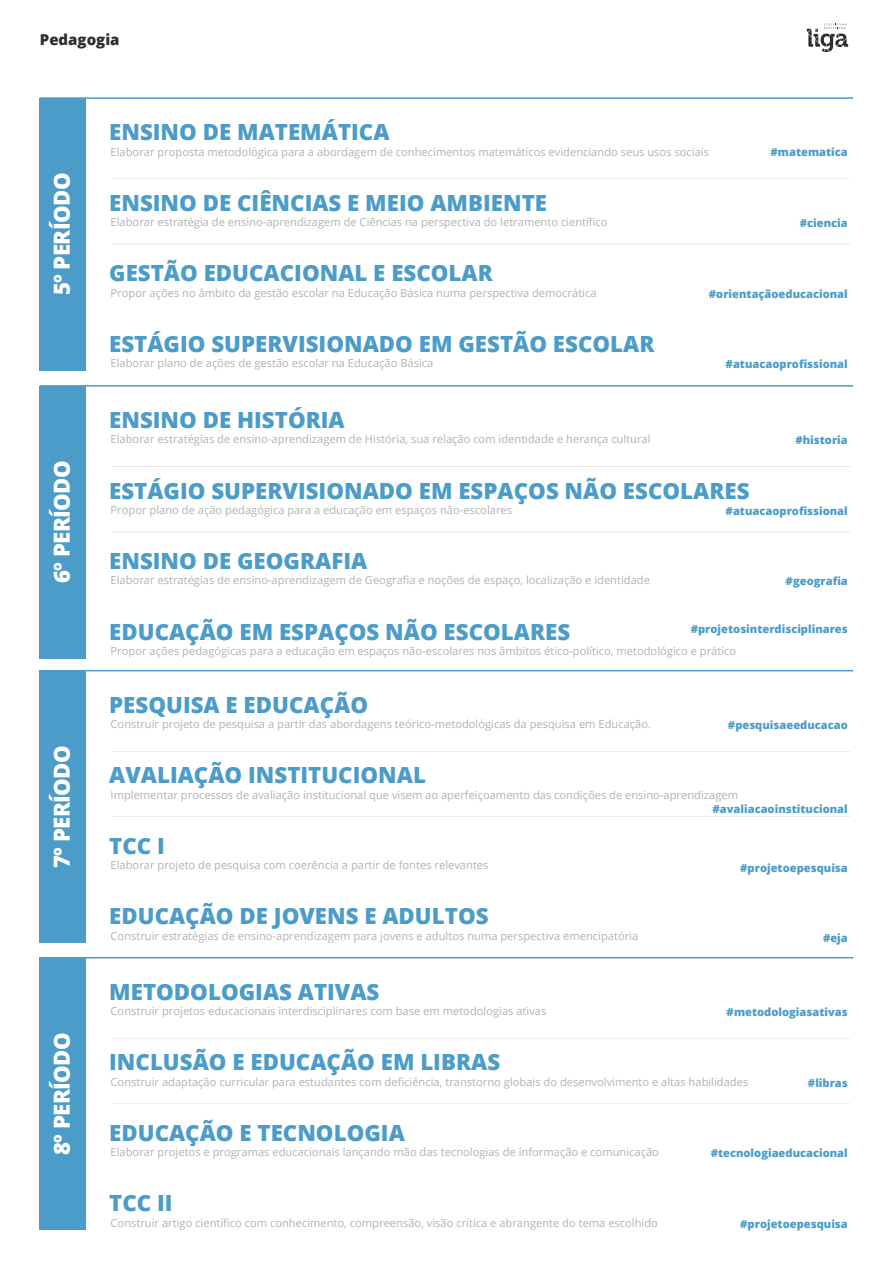
<style>
.page{position:relative;width:893px;height:1263px;background:#fff}
.page>*{position:absolute;margin:0;border:0;box-sizing:border-box;transform-origin:0 0}
.t1{font:800 22.35px "Open Sans";color:#4b9cc8}
.t2{font:800 22.2px "Open Sans";letter-spacing:-.025em;color:#fff}
.t3{font:800 15px "Open Sans";color:#2f2f2f}
.t4{font:11.1px "Open Sans";color:#b2b2b2}
.t5{font:800 11.1px "Open Sans";color:#4b9cc8}
</style>
<div class="page">
<div style="left:40px;top:98px;width:46px;height:272px;background:#4b9cc8"></div>
<hr style="left:40px;top:97px;width:813px;height:2px;background:#4b9cc8">
<hr style="left:112px;top:179px;width:738px;height:1px;background:#000">
<hr style="left:112px;top:244px;width:738px;height:1px;background:#000">
<div style="left:40px;top:386px;width:46px;height:272px;background:#4b9cc8"></div>
<hr style="left:40px;top:385px;width:813px;height:2px;background:#4b9cc8">
<hr style="left:112px;top:466px;width:738px;height:1px;background:#000">
<hr style="left:112px;top:532px;width:738px;height:1px;background:#000">
<div style="left:40px;top:671px;width:46px;height:272px;background:#4b9cc8"></div>
<hr style="left:40px;top:670px;width:813px;height:1px;background:#4b9cc8">
<hr style="left:112px;top:751px;width:738px;height:1px;background:#000">
<hr style="left:112px;top:816px;width:738px;height:1px;background:#000">
<div style="left:40px;top:958px;width:46px;height:272px;background:#4b9cc8"></div>
<hr style="left:40px;top:957px;width:813px;height:1px;background:#4b9cc8">
<hr style="left:112px;top:1038px;width:738px;height:1px;background:#000">
<hr style="left:112px;top:1103px;width:738px;height:1px;background:#000">
<svg style="left:807px;top:24px;width:41px;height:28px"></svg>
<h3 class="t3" style="left:40px;top:28px;width:81px">Pedagogia</h3>
<h2 class="t2" style="left:45px;top:295px;width:124px;rotate:-90deg">5º PERÍODO</h2>
<h2 class="t2" style="left:45px;top:583px;width:124px;rotate:-90deg">6º PERÍODO</h2>
<h2 class="t2" style="left:45px;top:868px;width:124px;rotate:-90deg">7º PERÍODO</h2>
<h2 class="t2" style="left:45px;top:1155px;width:124px;rotate:-90deg">8º PERÍODO</h2>
<h1 class="t1" style="left:109px;top:115px;width:282px">ENSINO DE MATEMÁTICA</h1>
<p class="t4" style="left:111px;top:144px;width:600px">Elaborar proposta metodológica para a abordagem de conhecimentos matemáticos evidenciando seus usos sociais</p>
<h1 class="t1" style="left:109px;top:186px;width:439px">ENSINO DE CIÊNCIAS E MEIO AMBIENTE</h1>
<p class="t4" style="left:111px;top:215px;width:498px">Elaborar estratégia de ensino-aprendizagem de Ciências na perspectiva do letramento científico</p>
<h1 class="t1" style="left:109px;top:256px;width:385px">GESTÃO EDUCACIONAL E ESCOLAR</h1>
<p class="t5" style="left:771px;top:144px;width:79px">#matematica</p>
<p class="t5" style="left:800px;top:214px;width:49px">#ciencia</p>
<p class="t4" style="left:111px;top:285px;width:487px">Propor ações no âmbito da gestão escolar na Educação Básica numa perspectiva democrática</p>
<h1 class="t1" style="left:109px;top:327px;width:547px">ESTÁGIO SUPERVISIONADO EM GESTÃO ESCOLAR</h1>
<p class="t4" style="left:111px;top:356px;width:324px">Elaborar plano de ações de gestão escolar na Educação Básica</p>
<h1 class="t1" style="left:109px;top:403px;width:237px">ENSINO DE HISTÓRIA</h1>
<p class="t4" style="left:111px;top:432px;width:542px">Elaborar estratégias de ensino-aprendizagem de História, sua relação com identidade e herança cultural</p>
<p class="t5" style="left:709px;top:285px;width:140px">#orientaçãoeducacional</p>
<p class="t5" style="left:726px;top:355px;width:124px">#atuacaoprofissional</p>
<p class="t5" style="left:795px;top:432px;width:54px">#historia</p>
<h1 class="t1" style="left:109px;top:473px;width:642px">ESTÁGIO SUPERVISIONADO EM ESPAÇOS NÃO ESCOLARES</h1>
<p class="t4" style="left:111px;top:502px;width:403px">Propor plano de ação pedagógica para a educação em espaços não-escolares</p>
<p class="t5" style="left:726px;top:502px;width:124px">#atuacaoprofissional</p>
<h1 class="t1" style="left:109px;top:544px;width:260px">ENSINO DE GEOGRAFIA</h1>
<p class="t4" style="left:111px;top:573px;width:541px">Elaborar estratégias de ensino-aprendizagem de Geografia e noções de espaço, localização e identidade</p>
<p class="t5" style="left:786px;top:573px;width:64px">#geografia</p>
<p class="t5" style="left:691px;top:621px;width:159px">#projetosinterdisciplinares</p>
<h1 class="t1" style="left:109px;top:614px;width:463px">EDUCAÇÃO EM ESPAÇOS NÃO ESCOLARES</h1>
<p class="t4" style="left:111px;top:643px;width:627px">Propor ações pedagógicas para a educação em espaços não-escolares nos âmbitos ético-político, metodológico e prático</p>
<h1 class="t1" style="left:109px;top:688px;width:260px">PESQUISA E EDUCAÇÃO</h1>
<p class="t4" style="left:111px;top:717px;width:542px">Construir projeto de pesquisa a partir das abordagens teórico-metodológicas da pesquisa em Educação.</p>
<p class="t5" style="left:728px;top:716px;width:121px">#pesquisaeeducacao</p>
<h1 class="t1" style="left:109px;top:758px;width:318px">AVALIAÇÃO INSTITUCIONAL</h1>
<p class="t4" style="left:111px;top:787px;width:629px">Implementar processos de avaliação institucional que visem ao aperfeiçoamento das condições de ensino-aprendizagem</p>
<h1 class="t1" style="left:109px;top:829px;width:57px">TCC I</h1>
<p class="t4" style="left:111px;top:858px;width:379px">Elaborar projeto de pesquisa com coerência a partir de fontes relevantes</p>
<h1 class="t1" style="left:109px;top:899px;width:381px">EDUCAÇÃO DE JOVENS E ADULTOS</h1>
<p class="t4" style="left:111px;top:928px;width:529px">Construir estratégias de ensino-aprendizagem para jovens e adultos numa perspectiva emencipatória</p>
<h1 class="t1" style="left:109px;top:975px;width:272px">METODOLOGIAS ATIVAS</h1>
<p class="t4" style="left:111px;top:1004px;width:437px">Construir projetos educacionais interdisciplinares com base em metodologias ativas</p>
<p class="t5" style="left:712px;top:800px;width:137px">#avaliacaoinstitucional</p>
<p class="t5" style="left:740px;top:859px;width:109px">#projetoepesquisa</p>
<p class="t5" style="left:823px;top:929px;width:26px">#eja</p>
<p class="t5" style="left:727px;top:1003px;width:123px">#metodologiasativas</p>
<h1 class="t1" style="left:109px;top:1045px;width:392px">INCLUSÃO E EDUCAÇÃO EM LIBRAS</h1>
<p class="t4" style="left:111px;top:1074px;width:639px">Construir adaptação curricular para estudantes com deficiência, transtorno globais do desenvolvimento e altas habilidades</p>
<p class="t5" style="left:808px;top:1074px;width:41px">#libras</p>
<h1 class="t1" style="left:109px;top:1116px;width:297px">EDUCAÇÃO E TECNOLOGIA</h1>
<p class="t4" style="left:111px;top:1145px;width:550px">Elaborar projetos e programas educacionais lançando mão das tecnologias de informação e comunicação</p>
<h1 class="t1" style="left:109px;top:1186px;width:65px">TCC II</h1>
<p class="t4" style="left:111px;top:1215px;width:549px">Construir artigo científico com conhecimento, compreensão, visão crítica e abrangente do tema escolhido</p>
<p class="t5" style="left:711px;top:1144px;width:139px">#tecnologiaeducacional</p>
<p class="t5" style="left:740px;top:1215px;width:109px">#projetoepesquisa</p>
</div>
